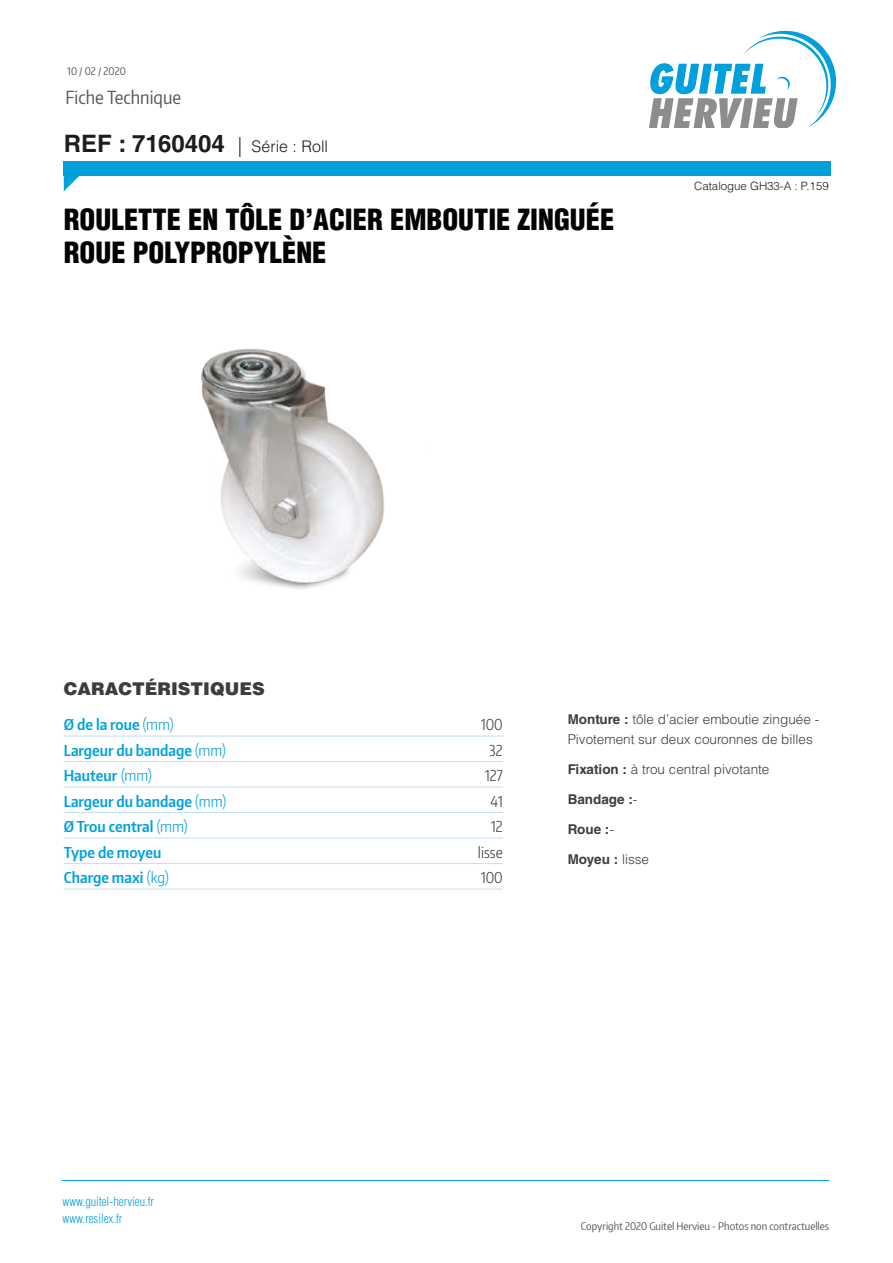
<style>
.page{position:relative;width:893px;height:1263px;background:#fff}
.page>*{position:absolute;margin:0;border:0;box-sizing:border-box;transform-origin:0 0}
.t1{font:900 condensed 28.5px/33px "Helvetica LT Std";color:#020203}
.t2{font:700 24px "Helvetica LT Std";color:#1d1d1b}
.t3{font:18px "Encode Sans Condensed";color:#575756}
.t4{font:900 17.55px "Helvetica LT Std";color:#3d3d3c}
.t5{font:600 15px "Encode Sans Condensed";color:#00a0dd}
.t6{font:300 15px "Encode Sans Condensed";color:#3d3d3c}
.t7{font:300 13.5px/19.5px "Helvetica LT Std";color:#3d3d3c}
.t8{font:700 13.5px "Helvetica LT Std";color:#3d3d3c}
.t9{font:300 condensed 12.3px/16.6px "Helvetica LT Std";color:#00a0dd}
.t10{font:300 11.4px "Helvetica LT Std";color:#1d1d1b}
.t11{font:10.5px "Encode Sans Condensed";color:#575756}
.s1{font-weight:300;font-stretch:condensed;font-size:19.95px}
.s2{font-weight:300;font-size:16.05px}
.s3{font-weight:300}
.s4{font-weight:700}
</style>
<div class="page">
<svg style="left:649px;top:31px;width:187px;height:97px"></svg>
<div style="left:64px;top:161px;width:767px;height:15px;background:#00a0dd"></div>
<svg style="left:64px;top:176px;width:15px;height:15px"></svg>
<hr style="left:62px;top:1180px;width:767px;height:1px;background:#00a0dd">
<img style="left:201px;top:349px;width:183px;height:240px">
<hr style="left:64px;top:736px;width:439px;height:1px;background:#c2def5">
<hr style="left:64px;top:761px;width:439px;height:1px;background:#c2def5">
<hr style="left:64px;top:787px;width:439px;height:1px;background:#c2def5">
<hr style="left:64px;top:812px;width:439px;height:1px;background:#c2def5">
<hr style="left:64px;top:838px;width:439px;height:1px;background:#c2def5">
<hr style="left:64px;top:863px;width:439px;height:1px;background:#c2def5">
<hr style="left:64px;top:889px;width:439px;height:1px;background:#c2def5">
<p class="t11" style="left:67px;top:64px;width:60px">10 / 02 / 2020</p>
<p class="t3" style="left:65px;top:85px;width:117px">Fiche Technique</p>
<p class="t2" style="left:64px;top:129px;width:266px">REF : 7160404 <span class="s1">|</span> <span class="s2">Série : Roll</span></p>
<p class="t1" style="left:64px;top:203px;width:552px">ROULETTE EN TÔLE D’ACIER EMBOUTIE ZINGUÉE<br>ROUE POLYPROPYLÈNE</p>
<p class="t10" style="left:694px;top:179px;width:136px">Catalogue GH33-A : P.159</p>
<p class="t4" style="left:64px;top:677px;width:202px">CARACTÉRISTIQUES</p>
<p class="t5" style="left:64px;top:715px;width:111px">Ø de la roue <span class="s3">(mm)</span></p>
<p class="t6" style="left:481px;top:715px;width:24px">100</p>
<p class="t5" style="left:64px;top:740px;width:164px">Largeur du bandage <span class="s3">(mm)</span></p>
<p class="t6" style="left:489px;top:740px;width:15px">32</p>
<p class="t5" style="left:64px;top:766px;width:90px">Hauteur <span class="s3">(mm)</span></p>
<p class="t6" style="left:485px;top:766px;width:19px">127</p>
<p class="t5" style="left:64px;top:791px;width:164px">Largeur du bandage <span class="s3">(mm)</span></p>
<p class="t6" style="left:490px;top:791px;width:14px">41</p>
<p class="t5" style="left:64px;top:817px;width:125px">Ø Trou central <span class="s3">(mm)</span></p>
<p class="t6" style="left:491px;top:817px;width:14px">12</p>
<p class="t5" style="left:64px;top:842px;width:99px">Type de moyeu</p>
<p class="t6" style="left:478px;top:842px;width:26px">lisse</p>
<p class="t5" style="left:64px;top:868px;width:107px">Charge maxi <span class="s3">(kg)</span></p>
<p class="t6" style="left:481px;top:868px;width:24px">100</p>
<p class="t7" style="left:568px;top:710px;width:253px"><span class="s4">Monture :</span> tôle d’acier emboutie zinguée -<br>Pivotement sur deux couronnes de billes</p>
<p class="t7" style="left:568px;top:759px;width:203px"><span class="s4">Fixation :</span> à trou central pivotante</p>
<p class="t8" style="left:568px;top:791px;width:71px">Bandage :<span class="s3">-</span></p>
<p class="t8" style="left:568px;top:821px;width:48px">Roue :<span class="s3">-</span></p>
<p class="t8" style="left:568px;top:851px;width:83px">Moyeu : <span class="s3">lisse</span></p>
<p class="t9" style="left:63px;top:1193px;width:93px">www.guitel-hervieu.fr www.resilex.fr</p>
<p class="t11" style="left:581px;top:1219px;width:250px">Copyright 2020 Guitel Hervieu - Photos non contractuelles</p>
</div>
